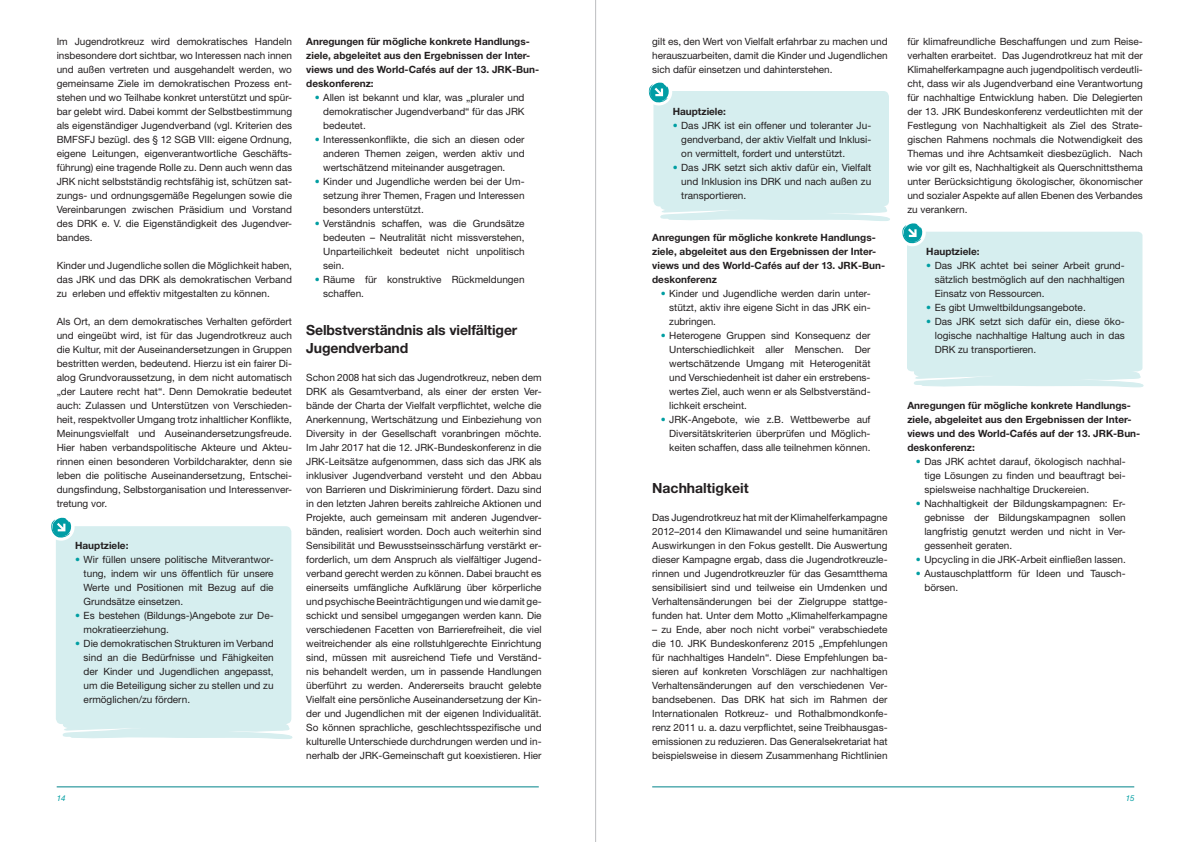
<style>
.page{position:relative;width:1191px;height:842px;background:#fff}
.page>*{position:absolute;margin:0;border:0;box-sizing:border-box;transform-origin:0 0}
.t1{font:700 14px/18px "Helvetica Neue";letter-spacing:-.01em;color:#231f20}
.t2{font:10px/14px "Helvetica Neue";color:#231f20;text-align:justify}
.t3{font:700 10px/14px "Helvetica Neue";color:#231f20}
.t4{font:italic 8px "Helvetica Neue";color:#009ea2}
.s1{color:#009ea2}
</style>
<div class="page">
<hr style="left:57px;top:787px;width:482px;height:1px;background:#00848a">
<hr style="left:652px;top:787px;width:482px;height:1px;background:#00848a">
<div style="left:56px;top:526px;width:235px;height:198px;background:#d6eeef;border-radius:6px"></div>
<svg style="left:51px;top:517px;width:24px;height:24px"></svg>
<svg style="left:58px;top:723px;width:235px;height:16px"></svg>
<div style="left:653px;top:91px;width:236px;height:115px;background:#d6eeef;border-radius:6px"></div>
<svg style="left:648px;top:82px;width:24px;height:23px"></svg>
<svg style="left:657px;top:205px;width:233px;height:16px"></svg>
<svg style="left:902px;top:223px;width:242px;height:164px;background:#d8efef"></svg>
<hr style="left:595px;top:0;width:1px;height:842px;background:#bcbdc0">
<p class="t2" style="left:57px;top:34px;width:237px">Im Jugendrotkreuz wird demokratisches Handeln insbesondere dort sichtbar, wo Interessen nach innen und außen vertreten und ausgehandelt werden, wo gemeinsame Ziele im demokratischen Prozess ent&shy;stehen und wo Teilhabe konkret unterstützt und spür&shy;bar gelebt wird. Dabei kommt der Selbstbestimmung als eigenständiger Jugendverband (vgl. Kriterien des BMFSFJ bezügl. des § 12 SGB VIII: eigene Ordnung, eigene Leitungen, eigenverantwortliche Geschäfts&shy;führung) eine tragende Rolle zu. Denn auch wenn das JRK nicht selbstständig rechtsfähig ist, schützen sat&shy;zungs- und ordnungsgemäße Regelungen sowie die Vereinbarungen zwischen Präsidium und Vorstand des DRK e. V. die Eigenständigkeit des Jugendver&shy;bandes.</p>
<p class="t2" style="left:57px;top:258px;width:237px">Kinder und Jugendliche sollen die Möglichkeit haben, das JRK und das DRK als demokratischen Verband zu erleben und effektiv mitgestalten zu können.</p>
<p class="t2" style="left:57px;top:314px;width:237px">Als Ort, an dem demokratisches Verhalten gefördert und eingeübt wird, ist für das Jugendrotkreuz auch die Kultur, mit der Auseinandersetzungen in Gruppen bestritten werden, bedeutend. Hierzu ist ein fairer Di&shy;alog Grundvoraussetzung, in dem nicht automatisch „der Lautere recht hat“. Denn Demokratie bedeutet auch: Zulassen und Unterstützen von Verschieden&shy;heit, respektvoller Umgang trotz inhaltlicher Konflikte, Meinungsvielfalt und Auseinandersetzungsfreude.<br>Hier haben verbandspolitische Akteure und Akteu&shy;rinnen einen besonderen Vorbildcharakter, denn sie leben die politische Auseinandersetzung, Entschei&shy;dungsfindung, Selbstorganisation und Interessenver&shy;tretung vor.</p>
<p class="t3" style="left:75px;top:538px;width:55px">Hauptziele:</p>
<p class="t2" style="left:84px;top:552px;width:191px;text-indent:-8px"><span class="s1">•</span> Wir füllen unsere politische Mitverantwor&shy;tung, indem wir uns öffentlich für unsere Werte und Positionen mit Bezug auf die Grundsätze einsetzen.</p>
<p class="t2" style="left:84px;top:608px;width:191px;text-indent:-8px"><span class="s1">•</span> Es bestehen (Bildungs-)Angebote zur De&shy;mokratieerziehung.</p>
<p class="t2" style="left:84px;top:636px;width:191px;text-indent:-8px"><span class="s1">•</span> Die demokratischen Strukturen im Verband sind an die Bedürfnisse und Fähigkeiten der Kinder und Jugendlichen angepasst, um die Beteiligung sicher zu stellen und zu ermöglichen/zu fördern.</p>
<p class="t3" style="left:306px;top:34px;width:234px">Anregungen für mögliche konkrete Handlungs&shy;ziele, abgeleitet aus den Ergebnissen der Inter&shy;views und des World-Cafés auf der 13. JRK-Bun&shy;deskonferenz:</p>
<p class="t2" style="left:323px;top:90px;width:203px;text-indent:-8px"><span class="s1">•</span> Allen ist bekannt und klar, was „pluraler und demokratischer Jugendverband“ für das JRK bedeutet.</p>
<p class="t2" style="left:323px;top:132px;width:203px;text-indent:-8px"><span class="s1">•</span> Interessenkonflikte, die sich an diesen oder anderen Themen zeigen, werden aktiv und wertschätzend miteinander ausgetragen.</p>
<p class="t2" style="left:323px;top:174px;width:203px;text-indent:-8px"><span class="s1">•</span> Kinder und Jugendliche werden bei der Um&shy;setzung ihrer Themen, Fragen und Interessen besonders unterstützt.</p>
<p class="t2" style="left:323px;top:216px;width:203px;text-indent:-8px"><span class="s1">•</span> Verständnis schaffen, was die Grundsätze bedeuten – Neutralität nicht missverstehen, Unparteilichkeit bedeutet nicht unpolitisch sein.</p>
<p class="t2" style="left:323px;top:272px;width:203px;text-indent:-8px"><span class="s1">•</span> Räume für konstruktive Rückmeldungen schaffen.</p>
<h1 class="t1" style="left:306px;top:321px;width:213px">Selbstverständnis als vielfältiger<br>Jugendverband</h1>
<p class="t2" style="left:306px;top:370px;width:237px">Schon 2008 hat sich das Jugendrotkreuz, neben dem DRK als Gesamtverband, als einer der ersten Ver&shy;bände der Charta der Vielfalt verpflichtet, welche die Anerkennung, Wertschätzung und Einbeziehung von Diversity in der Gesellschaft voranbringen möchte.<br>Im Jahr 2017 hat die 12. JRK-Bundeskonferenz in die JRK-Leitsätze aufgenommen, dass sich das JRK als inklusiver Jugendverband versteht und den Abbau von Barrieren und Diskriminierung fördert. Dazu sind in den letzten Jahren bereits zahlreiche Aktionen und Projekte, auch gemeinsam mit anderen Jugendver&shy;bänden, realisiert worden. Doch auch weiterhin sind Sensibilität und Bewusstseinsschärfung verstärkt er&shy;forderlich, um dem Anspruch als vielfältiger Jugend&shy;verband gerecht werden zu können. Dabei braucht es einerseits umfängliche Aufklärung über körperliche und psychische Beeinträchtigungen und wie damit ge&shy;schickt und sensibel umgegangen werden kann. Die verschiedenen Facetten von Barrierefreiheit, die viel weitreichender als eine rollstuhlgerechte Einrichtung sind, müssen mit ausreichend Tiefe und Verständ&shy;nis behandelt werden, um in passende Handlungen überführt zu werden. Andererseits braucht gelebte Vielfalt eine persönliche Auseinandersetzung der Kin&shy;der und Jugendlichen mit der eigenen Individualität.<br>So können sprachliche, geschlechtsspezifische und kulturelle Unterschiede durchdrungen werden und in&shy;nerhalb der JRK-Gemeinschaft gut koexistieren. Hier</p>
<p class="t2" style="left:652px;top:34px;width:237px">gilt es, den Wert von Vielfalt erfahrbar zu machen und herauszuarbeiten, damit die Kinder und Jugendlichen sich dafür einsetzen und dahinterstehen.</p>
<p class="t3" style="left:673px;top:104px;width:55px">Hauptziele:</p>
<p class="t2" style="left:681px;top:118px;width:191px;text-indent:-8px"><span class="s1">•</span> Das JRK ist ein offener und toleranter Ju&shy;gendverband, der aktiv Vielfalt und Inklusi&shy;on vermittelt, fordert und unterstützt.</p>
<p class="t2" style="left:681px;top:160px;width:191px;text-indent:-8px"><span class="s1">•</span> Das JRK setzt sich aktiv dafür ein, Vielfalt und Inklusion ins DRK und nach außen zu transportieren.</p>
<p class="t3" style="left:652px;top:230px;width:234px">Anregungen für mögliche konkrete Handlungs&shy;ziele, abgeleitet aus den Ergebnissen der Inter&shy;views und des World-Cafés auf der 13. JRK-Bun&shy;deskonferenz</p>
<p class="t2" style="left:669px;top:286px;width:203px;text-indent:-8px"><span class="s1">•</span> Kinder und Jugendliche werden darin unter&shy;stützt, aktiv ihre eigene Sicht in das JRK ein&shy;zubringen.</p>
<p class="t2" style="left:669px;top:328px;width:203px;text-indent:-8px"><span class="s1">•</span> Heterogene Gruppen sind Konsequenz der Unterschiedlichkeit aller Menschen. Der wertschätzende Umgang mit Heterogenität und Verschiedenheit ist daher ein erstrebens&shy;wertes Ziel, auch wenn er als Selbstverständ&shy;lichkeit erscheint.</p>
<p class="t2" style="left:669px;top:412px;width:203px;text-indent:-8px"><span class="s1">•</span> JRK-Angebote, wie z.B. Wettbewerbe auf Diversitätskriterien überprüfen und Möglich&shy;keiten schaffen, dass alle teilnehmen können.</p>
<h1 class="t1" style="left:652px;top:479px;width:98px">Nachhaltigkeit</h1>
<p class="t2" style="left:652px;top:510px;width:237px">Das Jugendrotkreuz hat mit der Klimahelferkampagne 2012–2014 den Klimawandel und seine humanitären Auswirkungen in den Fokus gestellt. Die Auswertung dieser Kampagne ergab, dass die Jugendrotkreuzle&shy;rinnen und Jugendrotkreuzler für das Gesamtthema sensibilisiert sind und teilweise ein Umdenken und Verhaltensänderungen bei der Zielgruppe stattge&shy;funden hat. Unter dem Motto „Klimahelferkampagne</p>
<p class="t2" style="left:652px;top:622px;width:237px">– zu Ende, aber noch nicht vorbei“ verabschiedete die 10. JRK Bundeskonferenz 2015 „Empfehlungen für nachhaltiges Handeln“. Diese Empfehlungen ba&shy;sieren auf konkreten Vorschlägen zur nachhaltigen Verhaltensänderungen auf den verschiedenen Ver&shy;bandsebenen. Das DRK hat sich im Rahmen der Internationalen Rotkreuz- und Rothalbmondkonfe&shy;renz 2011 u. a. dazu verpflichtet, seine Treibhausgas&shy;emissionen zu reduzieren. Das Generalsekretariat hat beispielsweise in diesem Zusammenhang Richtlinien</p>
<p class="t2" style="left:907px;top:34px;width:237px">für klimafreundliche Beschaffungen und zum Reise&shy;verhalten erarbeitet. Das Jugendrotkreuz hat mit der Klimahelferkampagne auch jugendpolitisch verdeutli&shy;cht, dass wir als Jugendverband eine Verantwortung für nachhaltige Entwicklung haben. Die Delegierten der 13. JRK Bundeskonferenz verdeutlichten mit der Festlegung von Nachhaltigkeit als Ziel des Strate&shy;gischen Rahmens nochmals die Notwendigkeit des Themas und ihre Achtsamkeit diesbezüglich. Nach wie vor gilt es, Nachhaltigkeit als Querschnittsthema unter Berücksichtigung ökologischer, ökonomischer und sozialer Aspekte auf allen Ebenen des Verbandes zu verankern.</p>
<p class="t3" style="left:926px;top:244px;width:55px">Hauptziele:</p>
<p class="t2" style="left:934px;top:258px;width:191px;text-indent:-8px"><span class="s1">•</span> Das JRK achtet bei seiner Arbeit grund&shy;sätzlich bestmöglich auf den nachhaltigen Einsatz von Ressourcen.</p>
<p class="t2" style="left:926px;top:300px;width:161px"><span class="s1">•</span> Es gibt Umweltbildungsangebote.</p>
<p class="t2" style="left:934px;top:314px;width:191px;text-indent:-8px"><span class="s1">•</span> Das JRK setzt sich dafür ein, diese öko&shy;logische nachhaltige Haltung auch in das DRK zu transportieren.</p>
<p class="t3" style="left:907px;top:398px;width:234px">Anregungen für mögliche konkrete Handlungs&shy;ziele, abgeleitet aus den Ergebnissen der Inter&shy;views und des World-Cafés auf der 13. JRK-Bun&shy;deskonferenz:</p>
<p class="t2" style="left:924px;top:454px;width:203px;text-indent:-8px"><span class="s1">•</span> Das JRK achtet darauf, ökologisch nachhal&shy;tige Lösungen zu finden und beauftragt bei&shy;spielsweise nachhaltige Druckereien.</p>
<p class="t2" style="left:924px;top:496px;width:203px;text-indent:-8px"><span class="s1">•</span> Nachhaltigkeit der Bildungskampagnen: Er&shy;gebnisse der Bildungskampagnen sollen langfristig genutzt werden und nicht in Ver&shy;gessenheit geraten.</p>
<p class="t2" style="left:916px;top:552px;width:211px"><span class="s1">•</span> Upcycling in die JRK-Arbeit einfließen lassen.</p>
<p class="t2" style="left:924px;top:566px;width:203px;text-indent:-8px"><span class="s1">•</span> Austauschplattform für Ideen und Tausch&shy;börsen.</p>
<p class="t4" style="left:57px;top:793px;width:10px">14</p>
<p class="t4" style="left:1125px;top:793px;width:10px">15</p>
</div>
